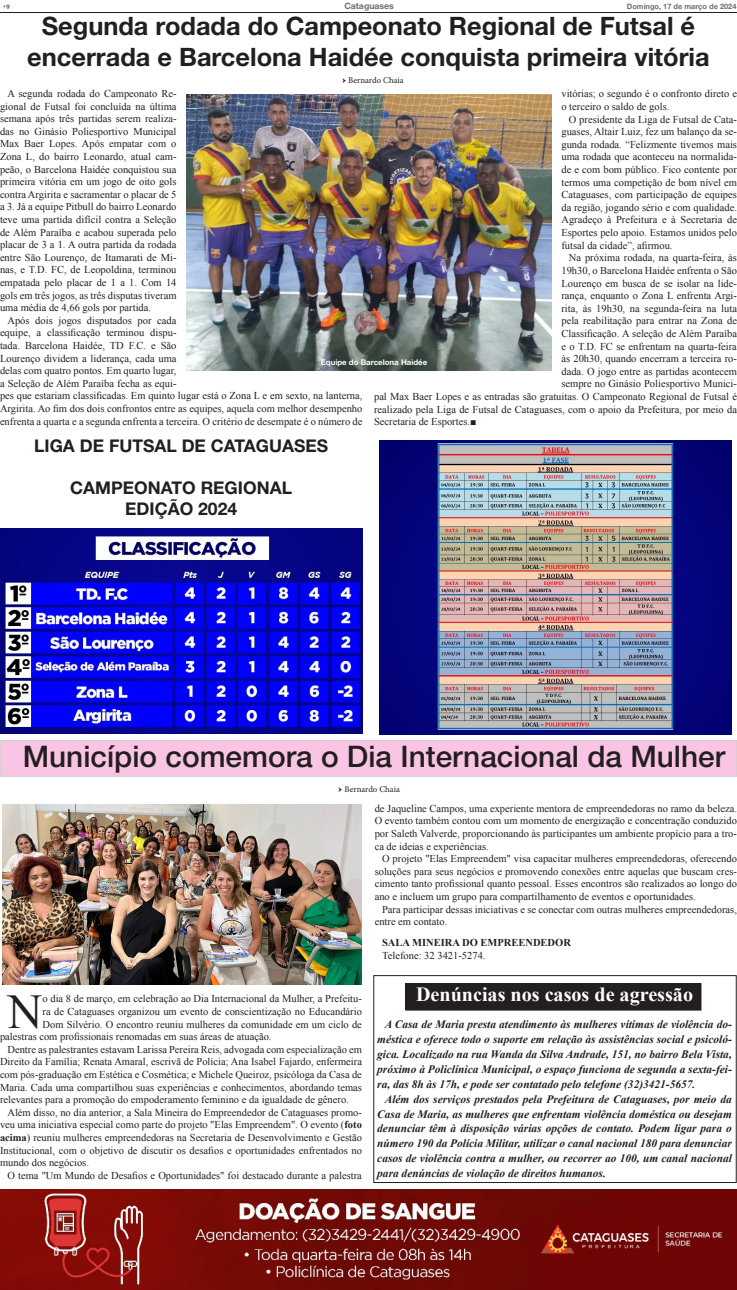
<style>
.page{position:relative;width:737px;height:1290px;background:#fff}
.page>*{position:absolute;margin:0;border:0;box-sizing:border-box;transform-origin:0 0}
.No_Spacing{font:48.56px "Times New Roman";color:#231f20}
.No_Spacing-2{font:500 29.75px "Helvetica Neue LT Std";color:#231f20}
.No_Spacing-3{font:700 25.38px "Helvetica Neue LT Std";color:#231f20}
.No_Spacing-4{font:700 20.12px "Times New Roman";color:#fff}
.No_Spacing-5{font:700 17.5px "Helvetica Neue LT Std";color:#231f20}
.No_Spacing-6{font:italic 700 11.38px/14.9px "Times New Roman";color:#231f20;text-align:justify}
.No_Spacing-7{font:10.5px/12.6px "Times New Roman";color:#231f20;text-align:justify}
.No_Spacing-8{font:700 10.5px "Times New Roman";color:#231f20}
.No_Spacing-9{font:8.75px "Minion Pro";color:#231f20}
.t1{font:700 8.75px "Helvetica Neue LT Std";color:#6c6d70}
.No_Spacing-10{font:700 7.88px "Helvetica Neue LT Std";color:#fff}
.t2{font:7.88px "Times New Roman";color:#6c6d70}
.t3{font:700 7.44px "Helvetica Neue LT Std";color:#6c6d70}
.s1{font-family:"Futura";font-weight:700;font-size:7px}
.s2{font-weight:700}
</style>
<div class="page">
<div style="left:0;top:740px;width:737px;height:36px;background:#fac5e4"></div>
<div style="left:406px;top:983px;width:295px;height:27px;background:#231f20"></div>
<hr style="left:0;top:12px;width:737px;height:1px;background:#231f20">
<img style="left:0;top:1189px;width:737px;height:101px">
<img style="left:0;top:529px;width:362px;height:205px">
<img style="left:380px;top:441px;width:351px;height:293px">
<img style="left:186px;top:95px;width:365px;height:276px">
<img style="left:3px;top:804px;width:358px;height:180px">
<div style="left:373px;top:975px;width:363px;height:208px;border:1px solid #231f20"></div>
<p class="t2" style="left:3px;top:1px;width:8px">•<span class="s1">9</span></p>
<p class="t1" style="left:344px;top:1px;width:51px">Cataguases</p>
<p class="t3" style="left:627px;top:2px;width:111px">Domingo, 17 de março de 2024</p>
<p class="No_Spacing-3" style="left:42px;top:11px;width:655px">Segunda rodada do Campeonato Regional de Futsal é</p>
<p class="No_Spacing-3" style="left:27px;top:41px;width:684px">encerrada e Barcelona Haidée conquista primeira vitória</p>
<p class="No_Spacing-9" style="left:342px;top:75px;width:63px">→ Bernardo Chaia</p>
<p class="No_Spacing-7" style="left:0;top:87px;width:178px;text-indent:7px">A segunda rodada do Campeonato Re&shy;gional de Futsal foi concluída na última semana após três partidas serem realiza&shy;das no Ginásio Poliesportivo Municipal Max Baer Lopes. Após empatar com o Zona L, do bairro Leonardo, atual cam&shy;peão, o Barcelona Haidée conquistou sua primeira vitória em um jogo de oito gols contra Argirita e sacramentar o placar de 5 a 3. Já a equipe Pitbull do bairro Leonardo teve uma partida difícil contra a Seleção de Além Paraíba e acabou superada pelo placar de 3 a 1. A outra partida da rodada entre São Lourenço, de Itamarati de Mi&shy;nas, e T.D. FC, de Leopoldina, terminou empatada pelo placar de 1 a 1. Com 14 gols em três jogos, as três disputas tiveram uma média de 4,66 gols por partida.</p>
<p class="No_Spacing-7" style="left:0;top:314px;width:364px;text-align:left;text-indent:7px">Após dois jogos disputados por cada<br>equipe, a classificação terminou dispu-<br>tada. Barcelona Haidée, TD F.C. e São<br>Lourenço dividem a liderança, cada uma<br>delas com quatro pontos. Em quarto lugar,<br>a Seleção de Além Paraíba fecha as equi-<br>pes que estariam classificadas. Em quinto lugar está o Zona L e em sexto, na lanterna, Argirita. Ao fim dos dois confrontos entre as equipes, aquela com melhor desempenho enfrenta a quarta e a segunda enfrenta a terceira. O critério de desempate é o número de</p>
<p class="No_Spacing-7" style="left:561px;top:87px;width:177px">vitórias; o segundo é o confronto direto e o terceiro o saldo de gols.</p>
<p class="No_Spacing-7" style="left:561px;top:113px;width:177px;text-indent:7px">O presidente da Liga de Futsal de Cata&shy;guases, Altair Luiz, fez um balanço da se&shy;gunda rodada. “Felizmente tivemos mais uma rodada que aconteceu na normalida&shy;de e com bom público. Fico contente por termos uma competição de bom nível em Cataguases, com participação de equipes da região, jogando sério e com qualidade.<br>Agradeço à Prefeitura e à Secretaria de Esportes pelo apoio. Estamos unidos pelo futsal da cidade”, afirmou.</p>
<p class="No_Spacing-7" style="left:569px;top:251px;width:170px">Na próxima rodada, na quarta-feira, às</p>
<p class="No_Spacing-7" style="left:561px;top:264px;width:177px">19h30, o Barcelona Haidée enfrenta o São</p>
<p class="No_Spacing-7" style="left:561px;top:276px;width:177px">Lourenço em busca de se isolar na lide-</p>
<p class="No_Spacing-7" style="left:561px;top:289px;width:177px">rança, enquanto o Zona L enfrenta Argi-</p>
<p class="No_Spacing-7" style="left:561px;top:302px;width:177px">rita, às 19h30, na segunda-feira na luta</p>
<p class="No_Spacing-7" style="left:561px;top:314px;width:177px">pela reabilitação para entrar na Zona de</p>
<p class="No_Spacing-7" style="left:561px;top:327px;width:177px">Classificação. A seleção de Além Paraíba</p>
<p class="No_Spacing-7" style="left:561px;top:339px;width:177px">e o T.D. FC se enfrentam na quarta-feira</p>
<p class="No_Spacing-7" style="left:561px;top:352px;width:177px">às 20h30, quando encerram a terceira ro-</p>
<p class="No_Spacing-7" style="left:561px;top:365px;width:177px">dada. O jogo entre as partidas acontecem</p>
<p class="No_Spacing-7" style="left:561px;top:377px;width:177px">sempre no Ginásio Poliesportivo Munici-</p>
<p class="No_Spacing-7" style="left:374px;top:390px;width:364px">pal Max Baer Lopes e as entradas são gratuitas. O Campeonato Regional de Futsal é</p>
<p class="No_Spacing-7" style="left:374px;top:402px;width:364px">realizado pela Liga de Futsal de Cataguases, com o apoio da Prefeitura, por meio da</p>
<p class="No_Spacing-7" style="left:374px;top:415px;width:104px">Secretaria de Esportes.■</p>
<p class="No_Spacing-10" style="left:321px;top:358px;width:108px">Equipe do Barcelona Haidée</p>
<p class="No_Spacing-5" style="left:34px;top:435px;width:295px">LIGA DE FUTSAL DE CATAGUASES</p>
<p class="No_Spacing-5" style="left:70px;top:477px;width:223px">CAMPEONATO REGIONAL</p>
<p class="No_Spacing-5" style="left:125px;top:498px;width:113px">EDIÇÃO 2024</p>
<p class="No_Spacing-2" style="left:23px;top:739px;width:704px">Município comemora o Dia Internacional da Mulher</p>
<p class="No_Spacing-9" style="left:338px;top:784px;width:63px">→ Bernardo Chaia</p>
<p class="No_Spacing" style="left:7px;top:978px;width:37px">N</p>
<p class="No_Spacing-7" style="left:43px;top:992px;width:321px">o dia 8 de março, em celebração ao Dia Internacional da Mulher, a Prefeitu-</p>
<p class="No_Spacing-7" style="left:43px;top:1005px;width:321px">ra de Cataguases organizou um evento de conscientização no Educandário</p>
<p class="No_Spacing-7" style="left:43px;top:1017px;width:321px">Dom Silvério. O encontro reuniu mulheres da comunidade em um ciclo de</p>
<p class="No_Spacing-7" style="left:0;top:1030px;width:273px">palestras com profissionais renomadas em suas áreas de atuação.</p>
<p class="No_Spacing-7" style="left:0;top:1043px;width:363px;text-indent:7px">Dentre as palestrantes estavam Larissa Pereira Reis, advogada com especialização em Direito da Família; Renata Amaral, escrivã de Polícia; Ana Isabel Fajardo, enfermeira com pós-graduação em Estética e Cosmética; e Michele Queiroz, psicóloga da Casa de Maria. Cada uma compartilhou suas experiências e conhecimentos, abordando temas relevantes para a promoção do empoderamento feminino e da igualdade de gênero.</p>
<p class="No_Spacing-7" style="left:0;top:1106px;width:363px;text-indent:7px">Além disso, no dia anterior, a Sala Mineira do Empreendedor de Cataguases promo&shy;veu uma iniciativa especial como parte do projeto "Elas Empreendem". O evento (<span class="s2">foto acima</span>) reuniu mulheres empreendedoras na Secretaria de Desenvolvimento e Gestão Institucional, com o objetivo de discutir os desafios e oportunidades enfrentados no mundo dos negócios.</p>
<p class="No_Spacing-7" style="left:7px;top:1169px;width:356px">O tema "Um Mundo de Desafios e Oportunidades" foi destacado durante a palestra</p>
<p class="No_Spacing-7" style="left:375px;top:802px;width:364px">de Jaqueline Campos, uma experiente mentora de empreendedoras no ramo da beleza.<br>O evento também contou com um momento de energização e concentração conduzido por Saleth Valverde, proporcionando às participantes um ambiente propício para a tro&shy;ca de ideias e experiências.</p>
<p class="No_Spacing-7" style="left:375px;top:852px;width:364px;text-indent:7px">O projeto "Elas Empreendem" visa capacitar mulheres empreendedoras, oferecendo soluções para seus negócios e promovendo conexões entre aquelas que buscam cres&shy;cimento tanto profissional quanto pessoal. Esses encontros são realizados ao longo do ano e incluem um grupo para compartilhamento de eventos e oportunidades.</p>
<p class="No_Spacing-7" style="left:375px;top:902px;width:364px;text-indent:7px">Para participar dessas iniciativas e se conectar com outras mulheres empreendedoras, entre em contato.</p>
<p class="No_Spacing-8" style="left:382px;top:935px;width:190px">SALA MINEIRA DO EMPREENDEDOR</p>
<p class="No_Spacing-7" style="left:382px;top:949px;width:105px">Telefone: 32 3421-5274.</p>
<p class="No_Spacing-4" style="left:416px;top:980px;width:278px">Denúncias nos casos de agressão</p>
<p class="No_Spacing-6" style="left:377px;top:1017px;width:356px;text-indent:7px">A Casa de Maria presta atendimento às mulheres vítimas de violência do&shy;méstica e oferece todo o suporte em relação às assistências social e psicoló&shy;gica. Localizado na rua Wanda da Silva Andrade, 151, no bairro Bela Vista, próximo à Policlínica Municipal, o espaço funciona de segunda a sexta-fei&shy;ra, das 8h às 17h, e pode ser contatado pelo telefone (32)3421-5657.</p>
<p class="No_Spacing-6" style="left:377px;top:1091px;width:356px;text-indent:7px">Além dos serviços prestados pela Prefeitura de Cataguases, por meio da Casa de Maria, as mulheres que enfrentam violência doméstica ou desejam denunciar têm à disposição várias opções de contato. Podem ligar para o número 190 da Polícia Militar, utilizar o canal nacional 180 para denunciar casos de violência contra a mulher, ou recorrer ao 100, um canal nacional para denúncias de violação de direitos humanos.</p>
</div>
